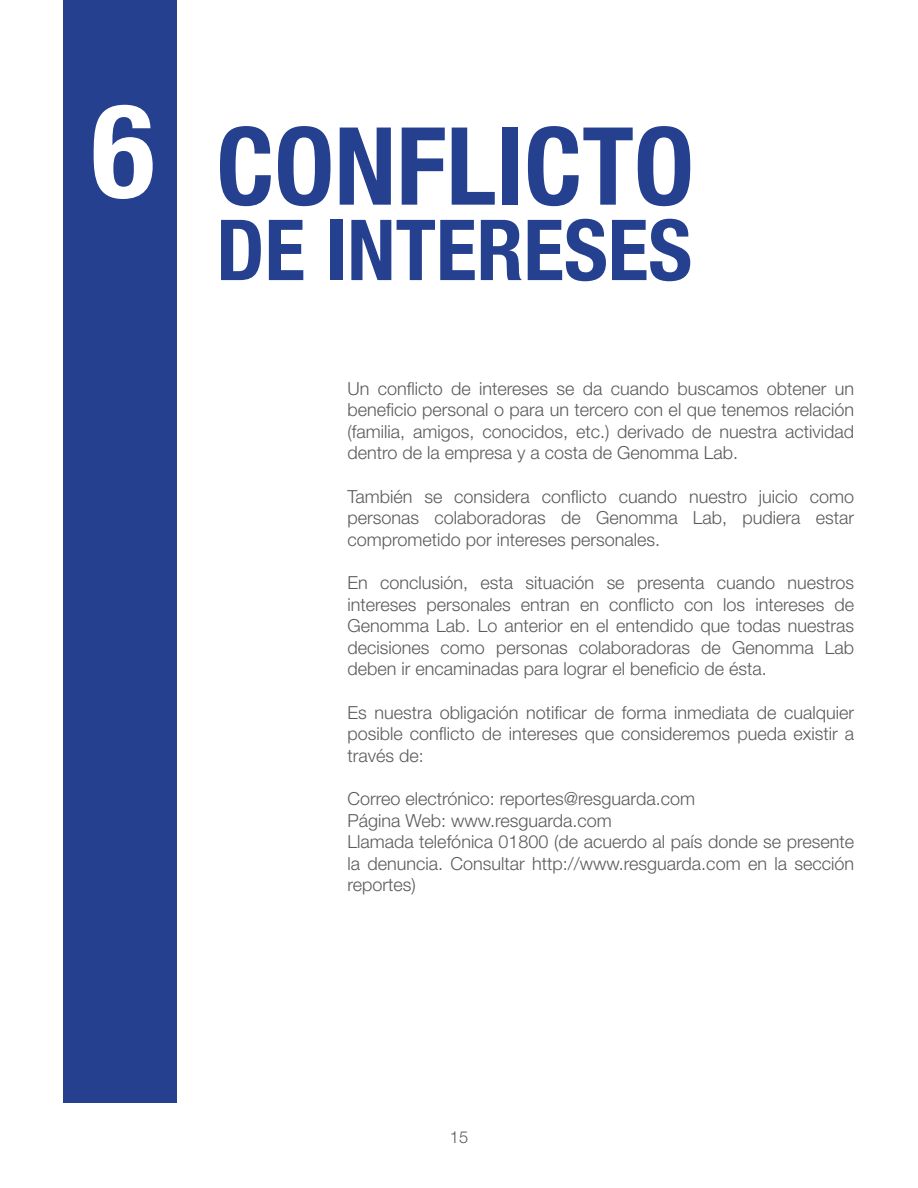
<style>
.page{position:relative;width:918px;height:1188px;background:#fff}
.page>*{position:absolute;margin:0;border:0;box-sizing:border-box;transform-origin:0 0}
.t1{font:700 condensed 108px "Helvetica Neue LT Std";color:#25408f}
.t2{font:700 condensed 84.3px "Helvetica Neue LT Std";color:#25408f}
.t3{font:300 18px/21.6px "Helvetica Neue LT Std";color:#5a5b5d;text-align:justify}
.t4{font:300 16.5px "Helvetica Neue LT Std";color:#5a5b5d}
.s1{font-size:130.5px;color:#fff}
</style>
<div class="page">
<div style="left:64px;top:0;width:113px;height:1103px;background:#25408f"></div>
<h1 class="t1" style="left:92px;top:101px;width:604px"><span class="s1">6</span> CONFLICTO</h1>
<h2 class="t2" style="left:216px;top:199px;width:477px">DE INTERESES</h2>
<p class="t3" style="left:347px;top:377px;width:508px">Un conflicto de intereses se da cuando buscamos obtener un beneficio personal o para un tercero con el que tenemos relación (familia, amigos, conocidos, etc.) derivado de nuestra actividad dentro de la empresa y a costa de Genomma Lab.</p>
<p class="t3" style="left:347px;top:485px;width:508px">También se considera conflicto cuando nuestro juicio como personas colaboradoras de Genomma Lab, pudiera estar comprometido por intereses personales.</p>
<p class="t3" style="left:347px;top:572px;width:508px">En conclusión, esta situación se presenta cuando nuestros intereses personales entran en conflicto con los intereses de Genomma Lab. Lo anterior en el entendido que todas nuestras decisiones como personas colaboradoras de Genomma Lab deben ir encaminadas para lograr el beneficio de ésta.</p>
<p class="t3" style="left:347px;top:701px;width:508px">Es nuestra obligación notificar de forma inmediata de cualquier posible conflicto de intereses que consideremos pueda existir a través de:</p>
<p class="t3" style="left:347px;top:788px;width:508px;text-align:left">Correo electrónico: reportes@resguarda.com<br>Página Web: www.resguarda.com<br>Llamada telefónica 01800 (de acuerdo al país donde se presente la denuncia. Consultar http://www.resguarda.com en la sección reportes)</p>
<p class="t4" style="left:450px;top:1127px;width:20px">15</p>
</div>
